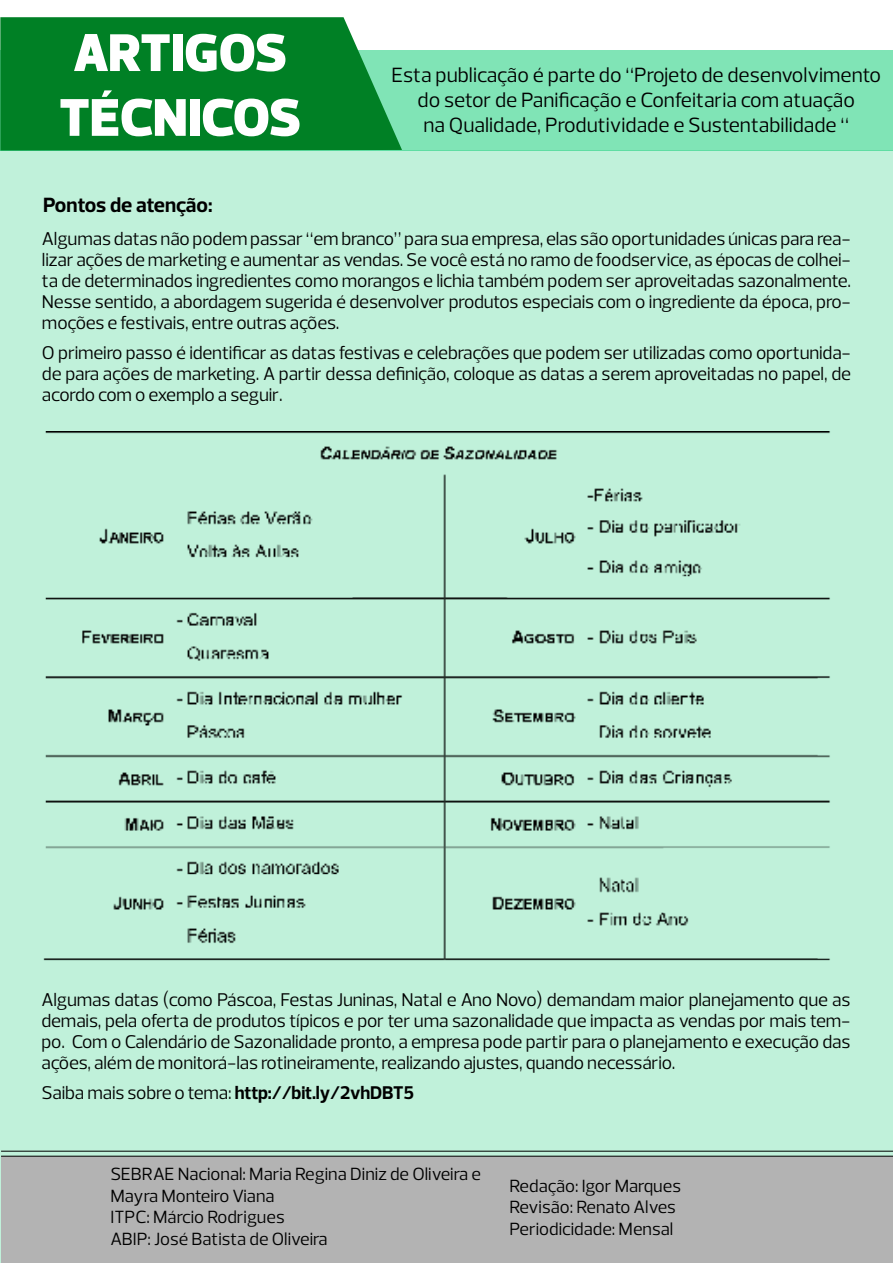
<style>
.page{position:relative;width:893px;height:1263px;background:#fff}
.page>*{position:absolute;margin:0;border:0;box-sizing:border-box;transform-origin:0 0}
.t1{font:900 54px/64.8px "Prelo";letter-spacing:-.01em;color:#fff}
.t2{font:21px/25.2px "Prelo";color:#000;text-align:center}
.t3{font:700 21px "Prelo";color:#000}
.t4{font:18.75px/21px "Prelo";letter-spacing:-.01em;color:#000;text-align:justify}
.t5{font:700 18.75px "Prelo";letter-spacing:-.01em;color:#000}
.t6{font:18px/21.6px "Prelo";color:#000}
.s1{font-weight:400}
</style>
<div class="page">
<div style="left:0;top:50px;width:893px;height:101px;background:#80e4b6"></div>
<svg style="left:0;top:17px;width:402px;height:134px;background:#0e8832"></svg>
<div style="left:0;top:151px;width:893px;height:1112px;background:#c0f1da"></div>
<img style="left:43px;top:431px;width:787px;height:530px">
<div style="left:1px;top:1157px;width:892px;height:106px;background:#b3b3b3"></div>
<hr style="left:1px;top:1151px;width:892px;height:1px;background:#000">
<hr style="left:1px;top:1156px;width:892px;height:1px;background:#000">
<h1 class="t1" style="left:59px;top:21px;width:243px">ARTIGOS<br>TÉCNICOS</h1>
<p class="t3" style="left:43px;top:192px;width:171px">Pontos de atenção:</p>
<p class="t2" style="left:391px;top:62px;width:491px">Esta publicação é parte do “Projeto de desenvolvimento do setor de Panificação e Confeitaria com atuação<br>na Qualidade, Produtividade e Sustentabilidade “</p>
<p class="t4" style="left:42px;top:228px;width:810px">Algumas datas não podem passar “em branco” para sua empresa, elas são oportunidades únicas para rea&shy;lizar ações de marketing e aumentar as vendas. Se você está no ramo de foodservice, as épocas de colhei&shy;ta de determinados ingredientes como morangos e lichia também podem ser aproveitadas sazonalmente.<br>Nesse sentido, a abordagem sugerida é desenvolver produtos especiais com o ingrediente da época, pro&shy;moções e festivais, entre outras ações.</p>
<p class="t4" style="left:42px;top:342px;width:810px">O primeiro passo é identificar as datas festivas e celebrações que podem ser utilizadas como oportunida&shy;de para ações de marketing. A partir dessa definição, coloque as datas a serem aproveitadas no papel, de acordo com o exemplo a seguir.</p>
<p class="t4" style="left:41px;top:989px;width:810px">Algumas datas (como Páscoa, Festas Juninas, Natal e Ano Novo) demandam maior planejamento que as demais, pela oferta de produtos típicos e por ter uma sazonalidade que impacta as vendas por mais tem&shy;po. Com o Calendário de Sazonalidade pronto, a empresa pode partir para o planejamento e execução das ações, além de monitorá-las rotineiramente, realizando ajustes, quando necessário.</p>
<p class="t5" style="left:41px;top:1081px;width:374px"><span class="s1">Saiba mais sobre o tema:</span> http://bit.ly/2vhDBT5</p>
<p class="t6" style="left:111px;top:1163px;width:372px">SEBRAE Nacional: Maria Regina Diniz de Oliveira e<br>Mayra Monteiro Viana</p>
<p class="t6" style="left:111px;top:1206px;width:176px">ITPC: Márcio Rodrigues</p>
<p class="t6" style="left:111px;top:1228px;width:218px">ABIP: José Batista de Oliveira</p>
<p class="t6" style="left:509px;top:1175px;width:173px">Redação: Igor Marques</p>
<p class="t6" style="left:509px;top:1197px;width:168px">Revisão: Renato Alves</p>
<p class="t6" style="left:509px;top:1218px;width:165px">Periodicidade: Mensal</p>
</div>
